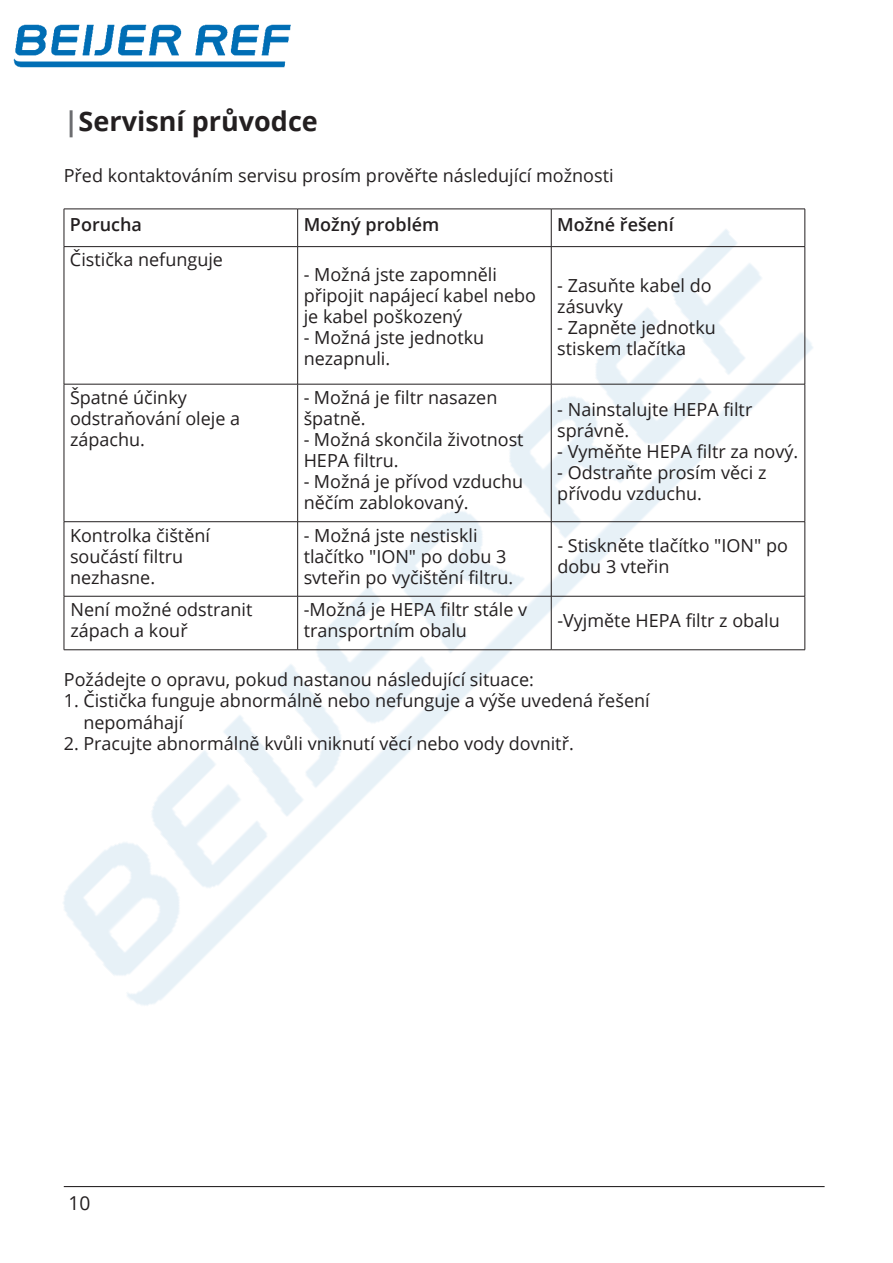
<style>
.page{position:relative;width:893px;height:1263px;background:#fff}
.page>*{position:absolute;margin:0;border:0;box-sizing:border-box;transform-origin:0 0}
.t1{font:700 27px "Open Sans";color:#231f20}
.t2{font:19.2px "Open Sans";color:#231f20}
.t3{font:18px/21px "Open Sans";color:#231f20}
.t4{font:600 18px "Open Sans";color:#231f20}
.s1{color:#6c6d70}
</style>
<div class="page">
<img style="left:63px;top:208px;width:750px;height:798px">
<img style="left:13px;top:24px;width:278px;height:44px">
<hr style="left:64px;top:1186px;width:761px;height:1px;background:#231f20">
<hr style="left:64px;top:209px;width:234px;height:1px;background:#231f20">
<hr style="left:64px;top:209px;width:1px;height:37px;background:#231f20">
<hr style="left:298px;top:209px;width:253px;height:1px;background:#231f20">
<hr style="left:297px;top:209px;width:1px;height:37px;background:#231f20">
<hr style="left:551px;top:209px;width:254px;height:1px;background:#231f20">
<hr style="left:551px;top:209px;width:1px;height:37px;background:#231f20">
<hr style="left:805px;top:209px;width:1px;height:37px;background:#231f20">
<hr style="left:64px;top:246px;width:234px;height:1px;background:#231f20">
<hr style="left:64px;top:247px;width:1px;height:137px;background:#231f20">
<hr style="left:298px;top:246px;width:253px;height:1px;background:#231f20">
<hr style="left:297px;top:247px;width:1px;height:137px;background:#231f20">
<hr style="left:551px;top:246px;width:254px;height:1px;background:#231f20">
<hr style="left:551px;top:247px;width:1px;height:137px;background:#231f20">
<hr style="left:805px;top:247px;width:1px;height:137px;background:#231f20">
<hr style="left:64px;top:384px;width:234px;height:1px;background:#231f20">
<hr style="left:64px;top:384px;width:1px;height:137px;background:#231f20">
<hr style="left:298px;top:384px;width:253px;height:1px;background:#231f20">
<hr style="left:297px;top:384px;width:1px;height:137px;background:#231f20">
<hr style="left:551px;top:384px;width:254px;height:1px;background:#231f20">
<hr style="left:551px;top:384px;width:1px;height:137px;background:#231f20">
<hr style="left:805px;top:384px;width:1px;height:137px;background:#231f20">
<hr style="left:64px;top:521px;width:234px;height:1px;background:#231f20">
<hr style="left:64px;top:522px;width:1px;height:74px;background:#231f20">
<hr style="left:298px;top:521px;width:253px;height:1px;background:#231f20">
<hr style="left:297px;top:522px;width:1px;height:74px;background:#231f20">
<hr style="left:551px;top:521px;width:254px;height:1px;background:#231f20">
<hr style="left:551px;top:522px;width:1px;height:74px;background:#231f20">
<hr style="left:805px;top:522px;width:1px;height:74px;background:#231f20">
<hr style="left:64px;top:596px;width:234px;height:1px;background:#231f20">
<hr style="left:64px;top:596px;width:1px;height:54px;background:#231f20">
<hr style="left:298px;top:596px;width:253px;height:1px;background:#231f20">
<hr style="left:297px;top:596px;width:1px;height:54px;background:#231f20">
<hr style="left:551px;top:596px;width:254px;height:1px;background:#231f20">
<hr style="left:551px;top:596px;width:1px;height:54px;background:#231f20">
<hr style="left:805px;top:596px;width:1px;height:54px;background:#231f20">
<hr style="left:64px;top:649px;width:234px;height:1px;background:#231f20">
<hr style="left:298px;top:649px;width:253px;height:1px;background:#231f20">
<hr style="left:551px;top:649px;width:254px;height:1px;background:#231f20">
<h1 class="t1" style="left:64px;top:102px;width:256px"><span class="s1">|</span>Servisní průvodce</h1>
<p class="t3" style="left:64px;top:164px;width:551px">Před kontaktováním servisu prosím prověřte následující možnosti</p>
<p class="t4" style="left:70px;top:212px;width:74px">Porucha</p>
<p class="t4" style="left:304px;top:212px;width:137px">Možný problém</p>
<p class="t4" style="left:557px;top:212px;width:118px">Možné řešení</p>
<p class="t3" style="left:70px;top:249px;width:155px">Čistička nefunguje</p>
<p class="t3" style="left:304px;top:264px;width:234px">- Možná jste zapomněli připojit napájecí kabel nebo je kabel poškozený</p>
<p class="t3" style="left:304px;top:327px;width:182px">- Možná jste jednotku nezapnuli.</p>
<p class="t3" style="left:557px;top:274px;width:156px">- Zasuňte kabel do zásuvky</p>
<p class="t3" style="left:557px;top:316px;width:160px">- Zapněte jednotku stiskem tlačítka</p>
<p class="t3" style="left:70px;top:386px;width:172px">Špatné účinky odstraňování oleje a zápachu.</p>
<p class="t3" style="left:304px;top:386px;width:195px">- Možná je filtr nasazen špatně.</p>
<p class="t3" style="left:304px;top:428px;width:221px">- Možná skončila životnost<br>HEPA filtru.</p>
<p class="t3" style="left:304px;top:470px;width:221px">- Možná je přívod vzduchu něčím zablokovaný.</p>
<p class="t3" style="left:557px;top:398px;width:197px">- Nainstalujte HEPA filtr správně.</p>
<p class="t3" style="left:557px;top:440px;width:242px">- Vyměňte HEPA filtr za nový.</p>
<p class="t3" style="left:557px;top:461px;width:211px">- Odstraňte prosím věci z přívodu vzduchu.</p>
<p class="t3" style="left:70px;top:524px;width:142px">Kontrolka čištění součástí filtru nezhasne.</p>
<p class="t3" style="left:304px;top:524px;width:211px">- Možná jste nestiskli tlačítko "ION" po dobu 3 svteřin po vyčištění filtru.</p>
<p class="t3" style="left:557px;top:535px;width:232px">- Stiskněte tlačítko "ION" po dobu 3 vteřin</p>
<p class="t3" style="left:71px;top:599px;width:183px">Není možné odstranit zápach a kouř</p>
<p class="t3" style="left:304px;top:599px;width:225px">-Možná je HEPA filtr stále v transportním obalu</p>
<p class="t3" style="left:557px;top:609px;width:224px">-Vyjměte HEPA filtr z obalu</p>
<p class="t3" style="left:64px;top:669px;width:472px">Požádejte o opravu, pokud nastanou následující situace:</p>
<p class="t3" style="left:83px;top:689px;width:568px;line-height:21.6px;text-indent:-20px">1. Čistička funguje abnormálně nebo nefunguje a výše uvedená řešení nepomáhají</p>
<p class="t3" style="left:64px;top:733px;width:511px">2. Pracujte abnormálně kvůli vniknutí věcí nebo vody dovnitř.</p>
<p class="t2" style="left:69px;top:1190px;width:23px">10</p>
</div>
